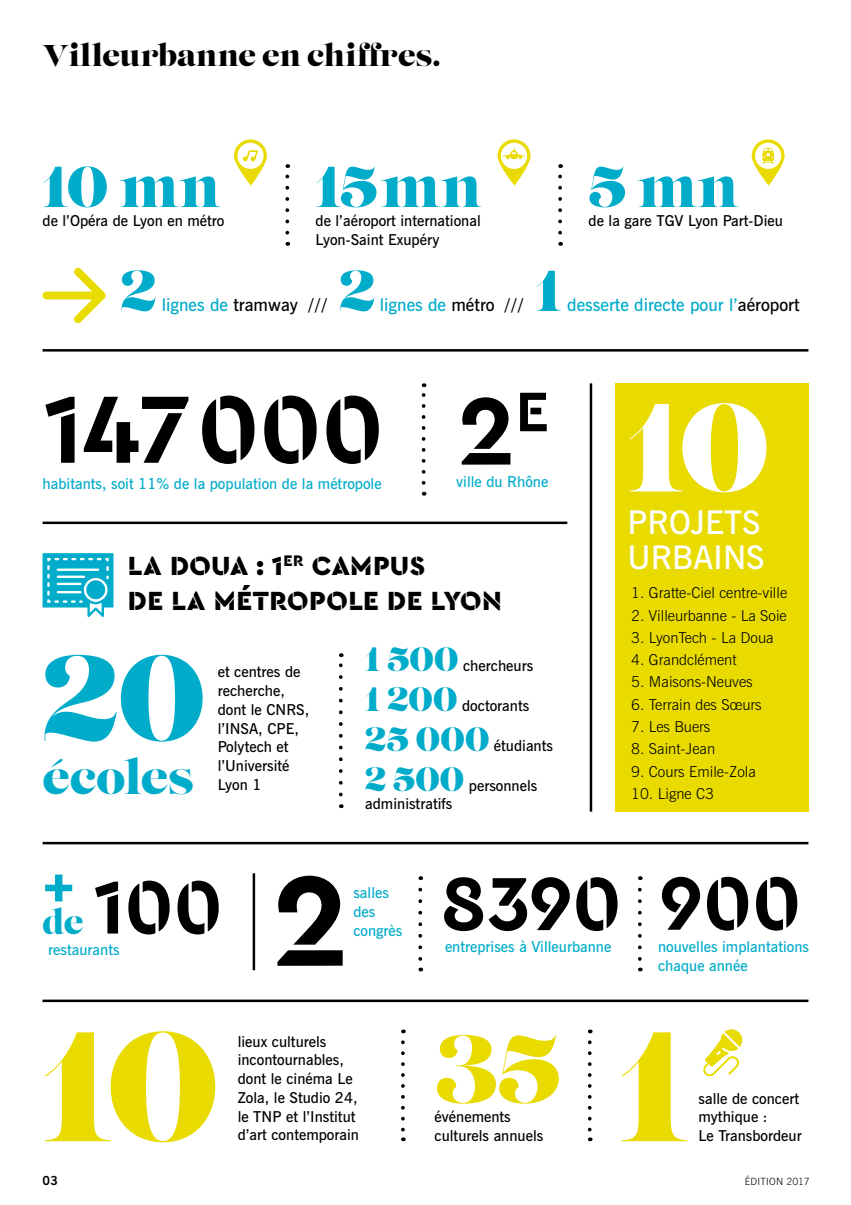
<style>
.page{position:relative;width:851px;height:1205px;background:#fff}
.page>*{position:absolute;margin:0;border:0;box-sizing:border-box;transform-origin:0 0}
.t1{font:155.5px "Lust";color:#e9db00}
.t2{font:700 133.88px "Cera Stencil PRO";color:#000}
.t3{font:125px "Lust";color:#fff}
.t4{font:121.5px "Lust";color:#00acca}
.t5{font:700 100px "Cera Stencil PRO";letter-spacing:-.015em;color:#000}
.t6{font:96.25px "Lust";color:#e9db00}
.t7{font:700 78.75px "Cera Stencil PRO";letter-spacing:-.01em;color:#000}
.t8{font:57.5px "Lust";letter-spacing:.01em;color:#00acca}
.t9{font:700 57.5px "Cera Stencil PRO";color:#00acca}
.t10{font:46.75px "Lust";letter-spacing:-.005em;color:#00acca}
.t11{font:33.75px "Lust";letter-spacing:.005em;color:#00acca}
.t12{font:600 32.5px/35px "News Gothic BT";color:#fff}
.t13{font:30px "Lust";color:#000}
.t14{font:900 27.5px/35px "Cera Stencil PRO";letter-spacing:.015em;color:#000}
.t15{font:600 17.5px "News Gothic BT";color:#00acca}
.t16{font:600 17.5px "News Gothic BT";color:#000}
.t17{font:600 15px/18.8px "News Gothic BT";color:#000}
.t18{font:300 15px "News Gothic BT";color:#000}
.t19{font:600 15px/18.8px "News Gothic BT";color:#00acca}
.t20{font:700 12.5px "News Gothic BT";color:#000}
.t21{font:300 10px "News Gothic BT";letter-spacing:.02em;color:#000}
.s1{color:#00acca}
.s2{color:#000}
</style>
<div class="page">
<div style="left:614px;top:383px;width:194px;height:428px;background:#e9db00"></div>
<hr style="left:43px;top:349px;width:765px;height:3px;background:#000">
<hr style="left:43px;top:842px;width:765px;height:2px;background:#000">
<hr style="left:43px;top:999px;width:765px;height:3px;background:#000">
<hr style="left:43px;top:521px;width:524px;height:3px;background:#000">
<hr style="left:589px;top:383px;width:3px;height:428px;background:#000">
<hr style="left:252px;top:873px;width:3px;height:97px;background:#000">
<svg style="left:285px;top:164px;width:4px;height:69px"></svg>
<svg style="left:558px;top:164px;width:4px;height:69px"></svg>
<svg style="left:421px;top:383px;width:4px;height:100px"></svg>
<svg style="left:339px;top:653px;width:3px;height:141px"></svg>
<svg style="left:638px;top:889px;width:3px;height:82px"></svg>
<svg style="left:401px;top:1042px;width:4px;height:99px"></svg>
<svg style="left:587px;top:1042px;width:4px;height:99px"></svg>
<svg style="left:418px;top:889px;width:4px;height:82px"></svg>
<svg style="left:234px;top:139px;width:33px;height:47px"></svg>
<svg style="left:497px;top:139px;width:33px;height:47px"></svg>
<svg style="left:751px;top:139px;width:33px;height:47px"></svg>
<svg style="left:43px;top:268px;width:63px;height:55px"></svg>
<svg style="left:703px;top:1029px;width:40px;height:47px"></svg>
<svg style="left:43px;top:553px;width:70px;height:64px"></svg>
<div style="left:86px;top:580px;width:19px;height:19px;background:#00acca;border-radius:50%"></div>
<h3 class="t13" style="left:43px;top:37px;width:399px">Villeurbanne en chiffres.</h3>
<h3 class="t8" style="left:43px;top:152px;width:179px">10 mn</h3>
<p class="t17" style="left:43px;top:211px;width:183px">de l’Opéra de Lyon en métro</p>
<h3 class="t8" style="left:315px;top:152px;width:168px">15mn</h3>
<p class="t17" style="left:315px;top:211px;width:167px">de l’aéroport international<br>Lyon-Saint Exupéry</p>
<h3 class="t8" style="left:120px;top:256px;width:37px">2</h3>
<p class="t16" style="left:162px;top:294px;width:166px"><span class="s1">lignes de</span> tramway ///</p>
<h3 class="t8" style="left:339px;top:256px;width:37px">2</h3>
<p class="t15" style="left:380px;top:294px;width:145px">lignes de <span class="s2">métro ///</span></p>
<h3 class="t8" style="left:588px;top:152px;width:151px">5 mn</h3>
<p class="t17" style="left:588px;top:211px;width:196px">de la gare TGV Lyon Part-Dieu</p>
<h3 class="t8" style="left:536px;top:256px;width:28px">1</h3>
<p class="t15" style="left:567px;top:294px;width:234px">desserte directe pour l’<span class="s2">aéroport</span></p>
<h3 class="t5" style="left:44px;top:363px;width:507px">147000 2<sup>E</sup></h3>
<p class="t19" style="left:456px;top:472px;width:94px">ville du Rhône</p>
<p class="t19" style="left:43px;top:474px;width:340px">habitants, soit 11% de la population de la métropole</p>
<h3 class="t14" style="left:128px;top:547px;width:375px">LA DOUA : 1<sup>ER</sup> CAMPUS<br>DE LA MÉTROPOLE DE LYON</h3>
<h3 class="t11" style="left:365px;top:638px;width:95px">1 500</h3>
<h3 class="t4" style="left:43px;top:624px;width:164px">20</h3>
<h3 class="t10" style="left:43px;top:749px;width:153px">écoles</h3>
<p class="t17" style="left:463px;top:656px;width:72px">chercheurs</p>
<p class="t17" style="left:218px;top:662px;width:93px">et centres de recherche, dont le CNRS, l’INSA, CPE,<br>Polytech et l’Université<br>Lyon 1</p>
<h3 class="t11" style="left:365px;top:678px;width:94px">1 200</h3>
<p class="t17" style="left:462px;top:696px;width:69px">doctorants</p>
<h3 class="t11" style="left:365px;top:718px;width:126px">25 000</h3>
<p class="t17" style="left:494px;top:736px;width:61px">étudiants</p>
<h3 class="t11" style="left:365px;top:758px;width:101px">2 500</h3>
<p class="t17" style="left:469px;top:776px;width:70px">personnels</p>
<p class="t17" style="left:365px;top:794px;width:89px">administratifs</p>
<h3 class="t3" style="left:627px;top:372px;width:143px">10</h3>
<h3 class="t12" style="left:627px;top:504px;width:139px">PROJETS<br>URBAINS</h3>
<p class="t18" style="left:631px;top:584px;width:157px">1. Gratte-Ciel centre-ville</p>
<p class="t18" style="left:631px;top:606px;width:157px">2. Villeurbanne - La Soie</p>
<p class="t18" style="left:631px;top:628px;width:144px">3. LyonTech - La Doua</p>
<p class="t18" style="left:631px;top:651px;width:107px">4. Grandclément</p>
<p class="t18" style="left:631px;top:673px;width:123px">5. Maisons-Neuves</p>
<p class="t18" style="left:631px;top:695px;width:132px">6. Terrain des Sœurs</p>
<p class="t18" style="left:631px;top:717px;width:81px">7. Les Buers</p>
<p class="t18" style="left:631px;top:740px;width:86px">8. Saint-Jean</p>
<p class="t18" style="left:631px;top:762px;width:126px">9. Cours Emile-Zola</p>
<p class="t18" style="left:631px;top:784px;width:84px">10. Ligne C3</p>
<h3 class="t9" style="left:43px;top:849px;width:34px">+</h3>
<h3 class="t11" style="left:43px;top:902px;width:43px">de</h3>
<h3 class="t7" style="left:94px;top:855px;width:131px">100</h3>
<p class="t19" style="left:48px;top:940px;width:73px">restaurants</p>
<h2 class="t2" style="left:271px;top:832px;width:80px">2</h2>
<p class="t19" style="left:353px;top:883px;width:51px">salles des congrès</p>
<h3 class="t7" style="left:658px;top:851px;width:144px">900</h3>
<p class="t19" style="left:658px;top:956px;width:91px">chaque année</p>
<h3 class="t7" style="left:440px;top:851px;width:183px">8390</h3>
<p class="t19" style="left:445px;top:937px;width:168px">entreprises à Villeurbanne</p>
<p class="t19" style="left:658px;top:937px;width:153px">nouvelles implantations</p>
<h1 class="t1" style="left:43px;top:992px;width:178px">10</h1>
<h1 class="t1" style="left:619px;top:992px;width:72px">1</h1>
<p class="t17" style="left:238px;top:1032px;width:123px">lieux culturels incontournables, dont le cinéma Le<br>Zola, le Studio 24, le TNP et l’Institut d’art contemporain</p>
<h3 class="t6" style="left:434px;top:1011px;width:128px">35</h3>
<p class="t17" style="left:434px;top:1107px;width:110px">événements culturels annuels</p>
<p class="t17" style="left:698px;top:1089px;width:105px">salle de concert mythique :<br>Le Transbordeur</p>
<p class="t20" style="left:43px;top:1172px;width:17px">03</p>
<p class="t21" style="left:744px;top:1175px;width:66px">ÉDITION 2017</p>
</div>
